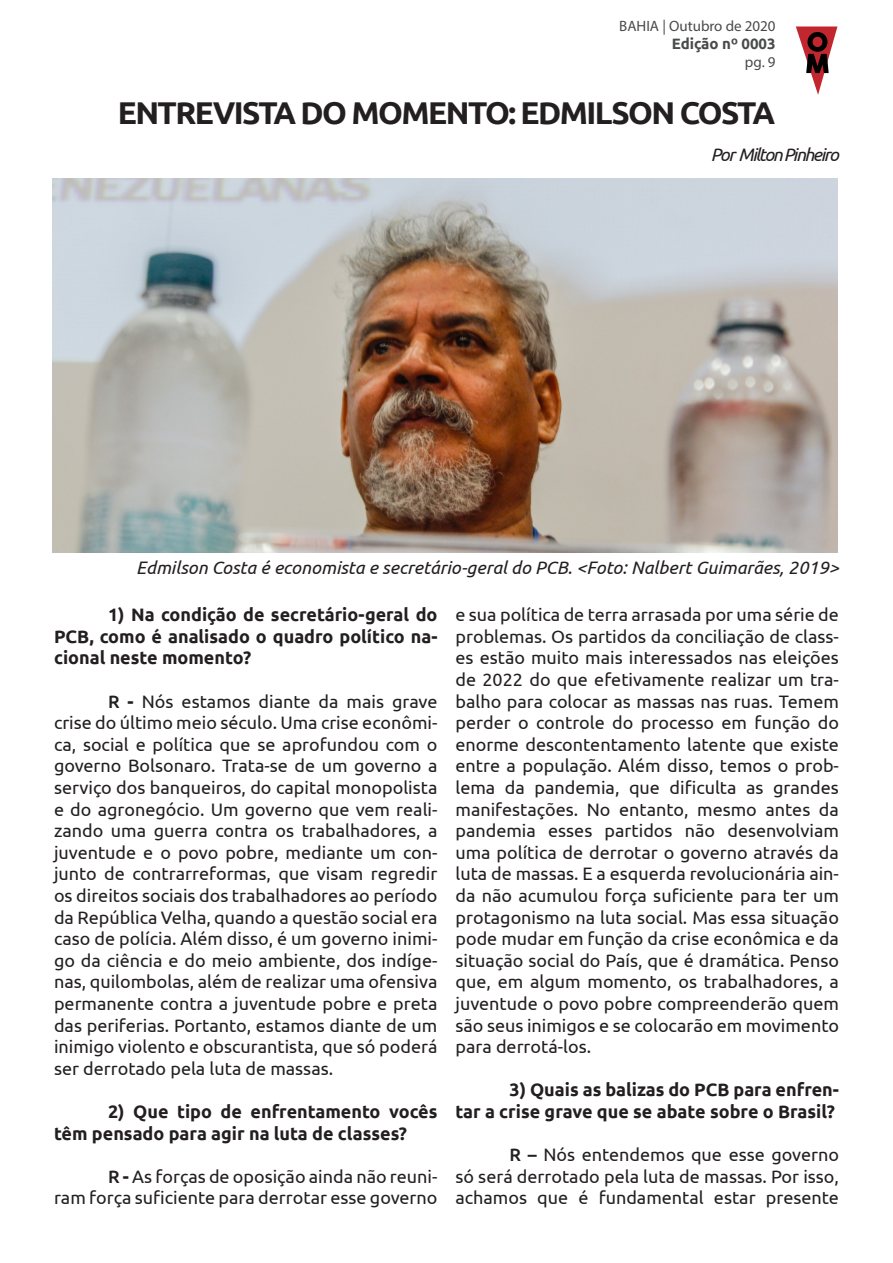
<style>
.page{position:relative;width:893px;height:1263px;background:#fff}
.page>*{position:absolute;margin:0;border:0;box-sizing:border-box;transform-origin:0 0}
.t1{font:700 31.5px "Ubuntu";letter-spacing:-.05em;color:#231f20}
.t2{font:18px/21.6px "Ubuntu";color:#231f20;text-align:justify}
.t3{font:700 18px/21.6px "Ubuntu";color:#231f20;text-align:justify}
.t4{font:italic 18px "Ubuntu";color:#231f20}
.t5{font:italic 18px "Ubuntu";letter-spacing:-.08em;color:#231f20}
.t6{font:15px/18px "Myriad Pro";color:#494a4b;text-align:right}
.s1{font-family:"Ubuntu";font-weight:700}
.s2{font-weight:500}
.s3{font-weight:700}
</style>
<div class="page">
<img style="left:53px;top:178px;width:784px;height:374px">
<svg style="left:796px;top:27px;width:41px;height:68px"></svg>
<p class="t6" style="left:619px;top:17px;width:158px">BAHIA | Outubro de 2020<br><span class="s1">Edição nº 0003<br></span>pg. 9</p>
<p class="t1" style="left:118px;top:94px;width:659px">ENTREVISTA DO MOMENTO: EDMILSON COSTA</p>
<p class="t5" style="left:711px;top:144px;width:130px">Por Milton Pinheiro</p>
<p class="t4" style="left:136px;top:556px;width:704px">Edmilson Costa é economista e secretário-geral do PCB. &lt;Foto: Nalbert Guimarães, 2019&gt;</p>
<p class="t3" style="left:54px;top:604px;width:385px;text-indent:54px">1) Na condição de secretário-geral do PCB, como é analisado o quadro político na&shy;cional neste momento?</p>
<p class="t2" style="left:54px;top:690px;width:385px;text-indent:54px"><span class="s2">R</span> <span class="s3">-</span> Nós estamos diante da mais grave crise do último meio século. Uma crise econômi&shy;ca, social e política que se aprofundou com o governo Bolsonaro. Trata-se de um governo a serviço dos banqueiros, do capital monopolista e do agronegócio. Um governo que vem reali&shy;zando uma guerra contra os trabalhadores, a juventude e o povo pobre, mediante um con&shy;junto de contrarreformas, que visam regredir os direitos sociais dos trabalhadores ao período da República Velha, quando a questão social era caso de polícia. Além disso, é um governo inimi&shy;go da ciência e do meio ambiente, dos indíge&shy;nas, quilombolas, além de realizar uma ofensiva permanente contra a juventude pobre e preta das periferias. Portanto, estamos diante de um inimigo violento e obscurantista, que só poderá ser derrotado pela luta de massas.</p>
<p class="t3" style="left:54px;top:1100px;width:385px;text-indent:54px">2) Que tipo de enfrentamento vocês têm pensado para agir na luta de classes?</p>
<p class="t2" style="left:54px;top:1165px;width:385px;text-align:right"><span class="s2">R</span> <span class="s3">-</span> As forças de oposição ainda não reuni-<br>ram força suficiente para derrotar esse governo</p>
<p class="t2" style="left:455px;top:603px;width:385px">e sua política de terra arrasada por uma série de problemas. Os partidos da conciliação de class&shy;es estão muito mais interessados nas eleições de 2022 do que efetivamente realizar um tra&shy;balho para colocar as massas nas ruas. Temem perder o controle do processo em função do enorme descontentamento latente que existe entre a população. Além disso, temos o prob&shy;lema da pandemia, que dificulta as grandes manifestações. No entanto, mesmo antes da pandemia esses partidos não desenvolviam uma política de derrotar o governo através da luta de massas. E a esquerda revolucionária ain&shy;da não acumulou força suficiente para ter um protagonismo na luta social. Mas essa situação pode mudar em função da crise econômica e da situação social do País, que é dramática. Penso que, em algum momento, os trabalhadores, a juventude o povo pobre compreenderão quem são seus inimigos e se colocarão em movimento para derrotá-los.</p>
<p class="t3" style="left:455px;top:1079px;width:385px;text-align:right">3) Quais as balizas do PCB para enfren-<br>tar a crise grave que se abate sobre o Brasil?</p>
<p class="t2" style="left:455px;top:1143px;width:385px;text-indent:54px"><span class="s2">R –</span> Nós entendemos que esse governo só será derrotado pela luta de massas. Por isso, achamos que é fundamental estar presente</p>
</div>
